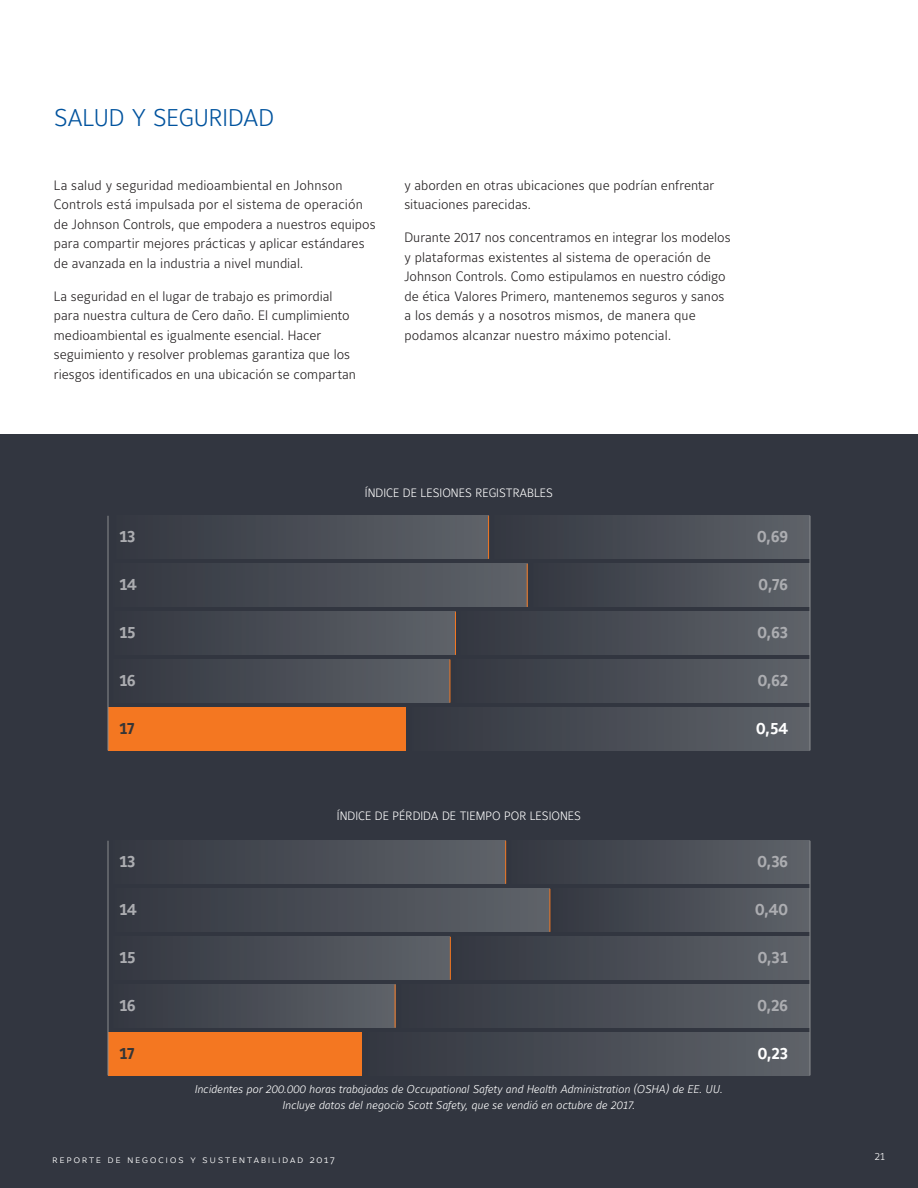
<style>
.page{position:relative;width:918px;height:1188px;background:#fff}
.page>*{position:absolute;margin:0;border:0;box-sizing:border-box;transform-origin:0 0}
.SECTION{font:24px "Maurea Light Lf";letter-spacing:-.01em;color:#01539e}
.t1{font:16.5px "Maurea Bold Lf";color:#acadb1}
.t2{font:16.5px "Maurea Bold Lf";color:#fff}
.t3{font:16.5px "Maurea Bold Lf";color:#363536}
.Body_Copy{font:13.5px/19.5px "Maurea Light Lf";color:#231f20}
.t4{font:12px "Maurea Light Lf";color:#fff}
.t5{font:11.25px/16.5px "Maurea Light Italic Lf";color:#fff;text-align:center}
.t6{font:10.5px "Maurea Light Caps";letter-spacing:.14em;color:#fff}
.t7{font:10.5px "Maurea Light Lf";color:#fff}
</style>
<div class="page">
<div style="left:0;top:434px;width:918px;height:754px;background:#323640"></div>
<svg style="left:492px;top:707px;width:318px;height:43px"></svg>
<svg style="left:181px;top:659px;width:629px;height:44px"></svg>
<svg style="left:531px;top:612px;width:279px;height:43px"></svg>
<svg style="left:588px;top:564px;width:222px;height:43px"></svg>
<svg style="left:489px;top:516px;width:321px;height:43px"></svg>
<div style="left:108px;top:707px;width:298px;height:44px;background:#f47721"></div>
<div style="left:108px;top:660px;width:342px;height:43px;background:linear-gradient(to right,#333640,#5e6269)"></div>
<div style="left:108px;top:612px;width:347px;height:43px;background:linear-gradient(to right,#333640,#5e6269)"></div>
<div style="left:108px;top:564px;width:419px;height:43px;background:linear-gradient(to right,#333640,#5e6269)"></div>
<div style="left:108px;top:516px;width:381px;height:43px;background:linear-gradient(to right,#323640,#5e6269)"></div>
<hr style="left:108px;top:516px;width:1px;height:234px;background:#8a8c8f">
<hr style="left:810px;top:516px;width:1px;height:234px;background:#8a8c8f">
<hr style="left:488px;top:516px;width:1px;height:43px;background:#f47721">
<hr style="left:527px;top:564px;width:1px;height:43px;background:#f47721">
<hr style="left:455px;top:612px;width:1px;height:43px;background:#f47721">
<hr style="left:450px;top:660px;width:1px;height:43px;background:#f47721">
<svg style="left:457px;top:1032px;width:353px;height:43px"></svg>
<svg style="left:170px;top:984px;width:640px;height:44px"></svg>
<svg style="left:181px;top:936px;width:629px;height:44px"></svg>
<svg style="left:605px;top:889px;width:205px;height:43px"></svg>
<svg style="left:506px;top:841px;width:304px;height:43px"></svg>
<div style="left:108px;top:1032px;width:254px;height:44px;background:#f47721"></div>
<div style="left:108px;top:985px;width:287px;height:43px;background:linear-gradient(to right,#333640,#5e6269)"></div>
<div style="left:108px;top:937px;width:342px;height:43px;background:linear-gradient(to right,#333640,#5e6269)"></div>
<div style="left:108px;top:889px;width:442px;height:43px;background:linear-gradient(to right,#333640,#5e6369)"></div>
<div style="left:108px;top:841px;width:398px;height:43px;background:linear-gradient(to right,#333640,#5e6269)"></div>
<hr style="left:108px;top:841px;width:1px;height:234px;background:#8a8c8f">
<hr style="left:810px;top:841px;width:1px;height:234px;background:#8a8c8f">
<hr style="left:505px;top:841px;width:1px;height:43px;background:#f47721">
<hr style="left:550px;top:889px;width:1px;height:43px;background:#f47721">
<hr style="left:450px;top:937px;width:1px;height:43px;background:#f47721">
<hr style="left:395px;top:984px;width:1px;height:44px;background:#f47721">
<p class="SECTION" style="left:54px;top:104px;width:222px">SALUD Y SEGURIDAD</p>
<p class="Body_Copy" style="left:54px;top:176px;width:323px">La salud y seguridad medioambiental en Johnson Controls está impulsada por el sistema de operación de Johnson Controls, que empodera a nuestros equipos para compartir mejores prácticas y aplicar estándares de avanzada en la industria a nivel mundial.</p>
<p class="Body_Copy" style="left:54px;top:287px;width:304px">La seguridad en el lugar de trabajo es primordial para nuestra cultura de Cero daño. El cumplimiento medioambiental es igualmente esencial. Hacer seguimiento y resolver problemas garantiza que los riesgos identificados en una ubicación se compartan</p>
<p class="Body_Copy" style="left:404px;top:176px;width:311px">y aborden en otras ubicaciones que podrían enfrentar situaciones parecidas.</p>
<p class="Body_Copy" style="left:404px;top:229px;width:328px">Durante 2017 nos concentramos en integrar los modelos y plataformas existentes al sistema de operación de Johnson Controls. Como estipulamos en nuestro código de ética Valores Primero, mantenemos seguros y sanos a los demás y a nosotros mismos, de manera que podamos alcanzar nuestro máximo potencial.</p>
<p class="t4" style="left:365px;top:486px;width:190px">ÍNDICE DE LESIONES REGISTRABLES</p>
<p class="t1" style="left:119px;top:528px;width:18px">13</p>
<p class="t1" style="left:757px;top:528px;width:32px">0,69</p>
<p class="t1" style="left:119px;top:575px;width:19px">14</p>
<p class="t1" style="left:759px;top:575px;width:31px">0,76</p>
<p class="t1" style="left:119px;top:623px;width:18px">15</p>
<p class="t1" style="left:758px;top:623px;width:32px">0,63</p>
<p class="t1" style="left:119px;top:671px;width:18px">16</p>
<p class="t1" style="left:758px;top:671px;width:32px">0,62</p>
<p class="t3" style="left:119px;top:719px;width:17px">17</p>
<p class="t2" style="left:756px;top:719px;width:33px">0,54</p>
<p class="t4" style="left:337px;top:809px;width:246px">ÍNDICE DE PÉRDIDA DE TIEMPO POR LESIONES</p>
<p class="t1" style="left:119px;top:853px;width:18px">13</p>
<p class="t1" style="left:758px;top:853px;width:32px">0,36</p>
<p class="t1" style="left:119px;top:900px;width:19px">14</p>
<p class="t1" style="left:755px;top:900px;width:34px">0,40</p>
<p class="t1" style="left:119px;top:948px;width:18px">15</p>
<p class="t1" style="left:758px;top:948px;width:32px">0,31</p>
<p class="t1" style="left:119px;top:996px;width:18px">16</p>
<p class="t1" style="left:758px;top:996px;width:32px">0,26</p>
<p class="t3" style="left:119px;top:1044px;width:17px">17</p>
<p class="t2" style="left:758px;top:1044px;width:32px">0,23</p>
<p class="t5" style="left:194px;top:1081px;width:530px">Incidentes por 200.000 horas trabajadas de Occupational Safety and Health Administration (OSHA) de EE. UU.<br>Incluye datos del negocio Scott Safety, que se vendió en octubre de 2017.</p>
<p class="t6" style="left:52px;top:1153px;width:284px">reporte de negocios y sustentabilidad 2017</p>
<p class="t7" style="left:875px;top:1151px;width:12px">21</p>
</div>
